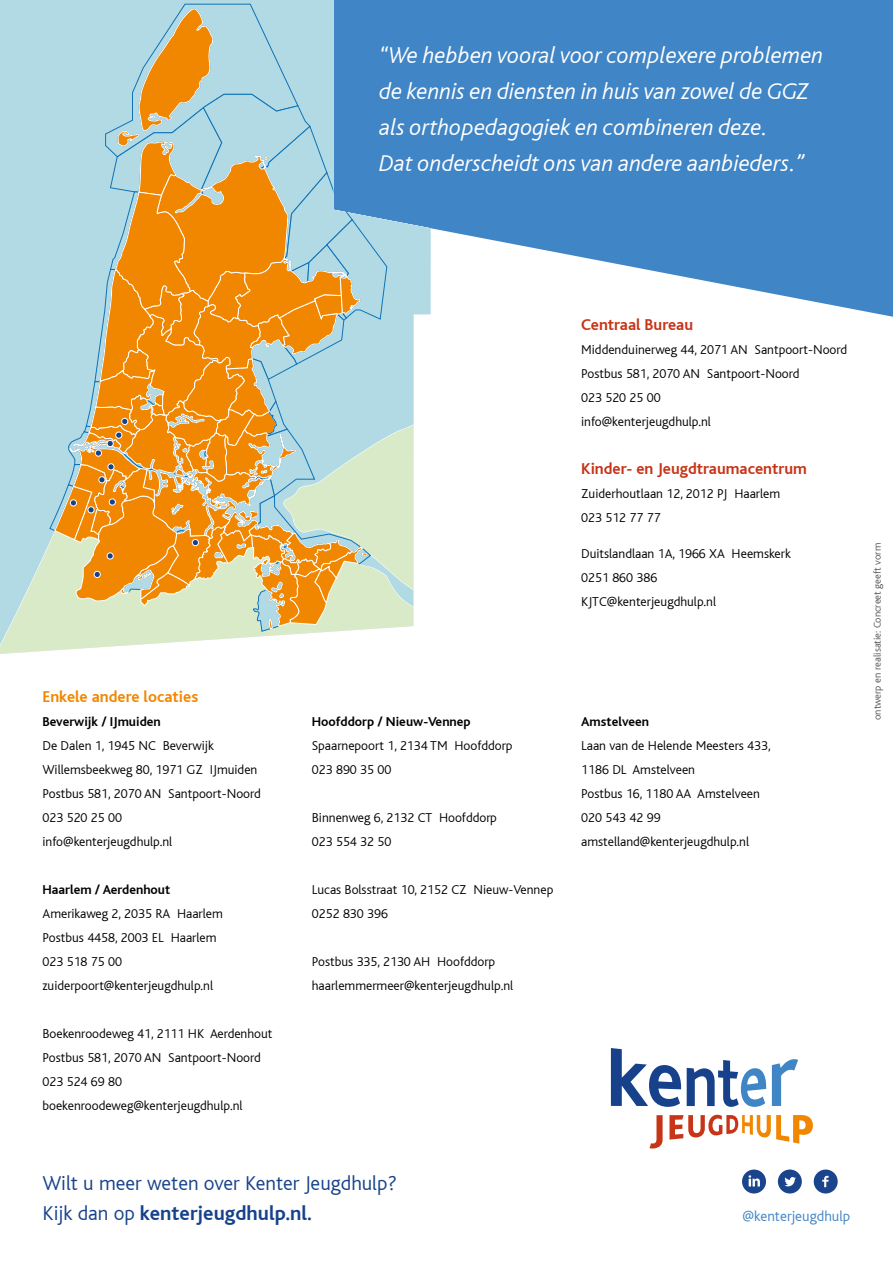
<style>
.page{position:relative;width:893px;height:1263px;background:#fff}
.page>*{position:absolute;margin:0;border:0;box-sizing:border-box;transform-origin:0 0}
.t1{font:italic 300 24px/36px "Bliss";color:#fff}
.t2{font:300 21px/30px "Bliss";color:#17428b}
.t3{font:700 16.5px "Bliss";color:#c73417}
.t4{font:700 16.5px "Bliss";color:#f18700}
.t5{font:300 15px "Bliss";color:#4085c6}
.t6{font:300 13.5px/24px "Bliss";color:#000}
.t7{font:700 13.5px "Bliss";color:#000}
.t8{font:300 10.5px "Bliss";color:#575756}
.s1{font-weight:700}
</style>
<div class="page">
<svg style="left:431px;top:0;width:462px;height:317px;background:#5b96ce"></svg>
<svg style="left:742px;top:1169px;width:24px;height:24px"></svg>
<svg style="left:814px;top:1169px;width:24px;height:24px"></svg>
<svg style="left:778px;top:1169px;width:24px;height:24px"></svg>
<svg style="left:649px;top:1115px;width:14px;height:33px"></svg>
<svg style="left:611px;top:1048px;width:70px;height:59px"></svg>
<svg style="left:687px;top:1060px;width:79px;height:47px"></svg>
<svg style="left:772px;top:1059px;width:26px;height:47px"></svg>
<svg style="left:669px;top:1115px;width:144px;height:28px"></svg>
<svg style="left:0;top:0;width:431px;height:654px;background:#c0e0e4"></svg>
<svg style="left:50px;top:4px;width:381px;height:628px;background:#c2bb97"></svg>
<div style="left:98px;top:476px;width:7px;height:7px;border:1px solid #fff;border-radius:50%"></div>
<div style="left:95px;top:450px;width:7px;height:6px;background:#17428b;border-radius:50%"></div>
<div style="left:95px;top:450px;width:7px;height:7px;border:1px solid #fff;border-radius:50%"></div>
<h1 class="t1" style="left:379px;top:37px;width:446px">“We hebben vooral voor complexere problemen de kennis en diensten in huis van zowel de GGZ als orthopedagogiek en combineren deze.<br>Dat onderscheidt ons van andere aanbieders.”</h1>
<p class="t4" style="left:43px;top:688px;width:157px">Enkele andere locaties</p>
<p class="t7" style="left:43px;top:714px;width:120px">Beverwijk / IJmuiden</p>
<p class="t6" style="left:43px;top:734px;width:220px">De Dalen 1, 1945 NC Beverwijk<br>Willemsbeekweg 80, 1971 GZ IJmuiden<br>Postbus 581, 2070 AN Santpoort-Noord<br>023 520 25 00<br>info@kenterjeugdhulp.nl</p>
<p class="t7" style="left:43px;top:882px;width:129px">Haarlem / Aerdenhout</p>
<p class="t6" style="left:43px;top:902px;width:182px">Amerikaweg 2, 2035 RA Haarlem<br>Postbus 4458, 2003 EL Haarlem<br>023 518 75 00 zuiderpoort@kenterjeugdhulp.nl</p>
<p class="t6" style="left:43px;top:1022px;width:232px">Boekenroodeweg 41, 2111 HK Aerdenhout<br>Postbus 581, 2070 AN Santpoort-Noord<br>023 524 69 80 boekenroodeweg@kenterjeugdhulp.nl</p>
<p class="t7" style="left:312px;top:714px;width:160px">Hoofddorp / Nieuw-Vennep</p>
<p class="t6" style="left:312px;top:734px;width:202px">Spaarnepoort 1, 2134 TM Hoofddorp<br>023 890 35 00</p>
<p class="t6" style="left:312px;top:806px;width:187px">Binnenweg 6, 2132 CT Hoofddorp<br>023 554 32 50</p>
<p class="t6" style="left:312px;top:878px;width:243px">Lucas Bolsstraat 10, 2152 CZ Nieuw-Vennep<br>0252 830 396</p>
<p class="t6" style="left:312px;top:950px;width:203px">Postbus 335, 2130 AH Hoofddorp haarlemmermeer@kenterjeugdhulp.nl</p>
<h2 class="t2" style="left:43px;top:1168px;width:356px">Wilt u meer weten over Kenter Jeugdhulp?<br>Kijk dan op <span class="s1">kenterjeugdhulp.nl.</span></h2>
<p class="t3" style="left:581px;top:316px;width:114px">Centraal Bureau</p>
<p class="t6" style="left:581px;top:338px;width:267px">Middenduinerweg 44, 2071 AN Santpoort-Noord<br>Postbus 581, 2070 AN Santpoort-Noord<br>023 520 25 00<br>info@kenterjeugdhulp.nl</p>
<p class="t3" style="left:581px;top:460px;width:227px">Kinder- en Jeugdtraumacentrum</p>
<p class="t6" style="left:581px;top:482px;width:201px">Zuiderhoutlaan 12, 2012 PJ Haarlem<br>023 512 77 77</p>
<p class="t6" style="left:581px;top:542px;width:211px">Duitslandlaan 1A, 1966 XA Heemskerk<br>0251 860 386<br>KJTC@kenterjeugdhulp.nl</p>
<p class="t7" style="left:581px;top:714px;width:69px">Amstelveen</p>
<p class="t6" style="left:581px;top:734px;width:191px">Laan van de Helende Meesters 433,<br>1186 DL Amstelveen<br>Postbus 16, 1180 AA Amstelveen<br>020 543 42 99 amstelland@kenterjeugdhulp.nl</p>
<p class="t8" style="left:872px;top:720px;width:178px;rotate:-90deg">ontwerp en realisatie: Concreet geeft vorm</p>
<p class="t5" style="left:743px;top:1208px;width:109px">@kenterjeugdhulp</p>
</div>
